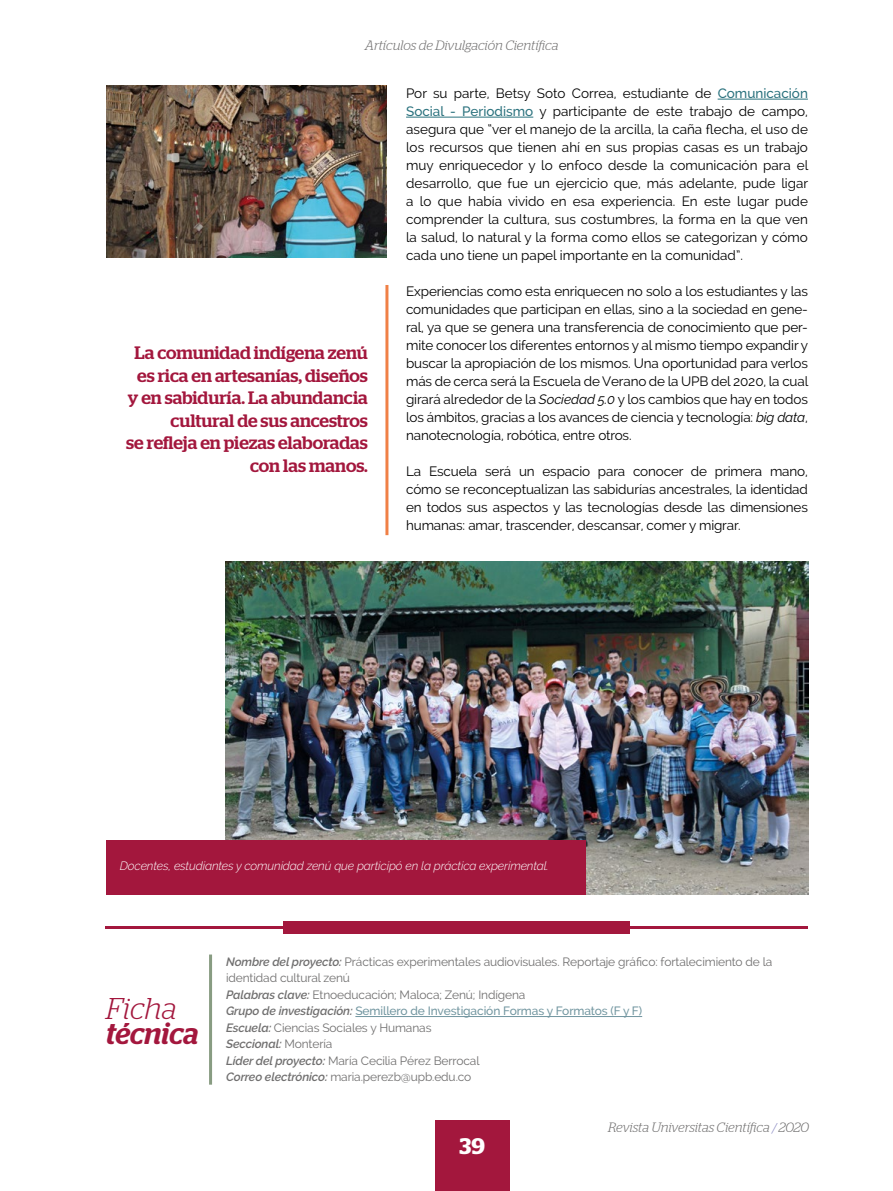
<style>
.page{position:relative;width:893px;height:1191px;background:#fff}
.page>*{position:absolute;margin:0;border:0;box-sizing:border-box;transform-origin:0 0}
.t1{font:italic 500 30px "Stag";color:#a3173d}
.t2{font:italic 300 30px "Stag";color:#a3173d}
.t3{font:600 22.5px "Stag";color:#fff}
.t4{font:500 18px/22.5px "Stag";color:#a3173d;text-align:right}
.t5{font:13.5px/18px "Raleway";letter-spacing:-.01em;color:#000;text-align:justify}
.t6{font:italic 300 13.5px "Stag";letter-spacing:-.005em;color:#706f6f}
.t7{font:12px/16.5px "Raleway";letter-spacing:-.01em;color:#706f6f}
.t8{font:italic 300 12px "Raleway";letter-spacing:-.01em;color:#fff}
.s1{font-weight:500;color:#2b727e}
.s2{font-style:italic}
.s3{font-weight:600;font-style:italic}
.s4{font-weight:500;color:#7296a0}
.s5{color:#8a8ac3}
</style>
<div class="page">
<div style="left:435px;top:1120px;width:75px;height:71px;background:#a3173d"></div>
<hr style="left:718px;top:99px;width:90px;height:1px;background:#2b727e">
<hr style="left:406px;top:117px;width:127px;height:1px;background:#2b727e">
<hr style="left:355px;top:1016px;width:287px;height:1px;background:#7296a0">
<hr style="left:209px;top:954px;width:3px;height:130px;background:#889c82">
<hr style="left:105px;top:926px;width:703px;height:2px;background:#a3173d">
<div style="left:283px;top:921px;width:347px;height:13px;background:#a3173d"></div>
<img style="left:226px;top:562px;width:582px;height:332px">
<img style="left:106px;top:85px;width:281px;height:172px">
<hr style="left:385px;top:285px;width:3px;height:250px;background:#f08046">
<div style="left:106px;top:839px;width:479px;height:55px;background:#a3173d"></div>
<p class="t6" style="left:365px;top:37px;width:195px">Artículos de Divulgación Científica</p>
<h3 class="t4" style="left:126px;top:342px;width:243px">La comunidad indígena zenú es rica en artesanías, diseños y en sabiduría. La abundancia cultural de sus ancestros<br>se refleja en piezas elaboradas con las manos.</h3>
<p class="t5" style="left:406px;top:84px;width:404px">Por su parte, Betsy Soto Correa, estudiante de <span class="s1">Comunicación Social - Periodismo</span> y participante de este trabajo de campo, asegura que “ver el manejo de la arcilla, la caña flecha, el uso de los recursos que tienen ahí en sus propias casas es un trabajo muy enriquecedor y lo enfoco desde la comunicación para el desarrollo, que fue un ejercicio que, más adelante, pude ligar a lo que había vivido en esa experiencia. En este lugar pude comprender la cultura, sus costumbres, la forma en la que ven la salud, lo natural y la forma como ellos se categorizan y cómo cada uno tiene un papel importante en la comunidad”.</p>
<p class="t5" style="left:406px;top:282px;width:404px">Experiencias como esta enriquecen no solo a los estudiantes y las comunidades que participan en ellas, sino a la sociedad en gene&shy;ral, ya que se genera una transferencia de conocimiento que per&shy;mite conocer los diferentes entornos y al mismo tiempo expandir y buscar la apropiación de los mismos. Una oportunidad para verlos más de cerca será la Escuela de Verano de la UPB del 2020, la cual girará alrededor de la <span class="s2">Sociedad 5.0</span> y los cambios que hay en todos los ámbitos, gracias a los avances de ciencia y tecnología: <span class="s2">big data</span>, nanotecnología, robótica, entre otros.</p>
<p class="t5" style="left:406px;top:462px;width:403px">La Escuela será un espacio para conocer de primera mano, cómo se reconceptualizan las sabidurías ancestrales, la identidad en todos sus aspectos y las tecnologías desde las dimensiones humanas: amar, trascender, descansar, comer y migrar.</p>
<p class="t8" style="left:120px;top:858px;width:430px">Docentes, estudiantes y comunidad zenú que participó en la práctica experimental.</p>
<h1 class="t2" style="left:106px;top:991px;width:72px">Ficha</h1>
<h1 class="t1" style="left:106px;top:1016px;width:94px">técnica</h1>
<p class="t7" style="left:226px;top:953px;width:548px"><span class="s3">Nombre del proyecto:</span> Prácticas experimentales audiovisuales. Reportaje gráfico: fortalecimiento de la identidad cultural zenú<br><span class="s3">Palabras clave:</span> Etnoeducación; Maloca; Zenú; Indígena<br><span class="s3">Grupo de investigación:</span> <span class="s4">Semillero de Investigación Formas y Formatos (F y F)<br></span><span class="s3">Escuela:</span> Ciencias Sociales y Humanas<br><span class="s3">Seccional:</span> Montería<br><span class="s3">Líder del proyecto:</span> María Cecilia Pérez Berrocal<br><span class="s3">Correo electrónico:</span> maria.perezb@upb.edu.co</p>
<h2 class="t3" style="left:460px;top:1132px;width:27px">39</h2>
<p class="t6" style="left:608px;top:1119px;width:202px">Revista Universitas Científica <span class="s5">/</span> 2020</p>
</div>
